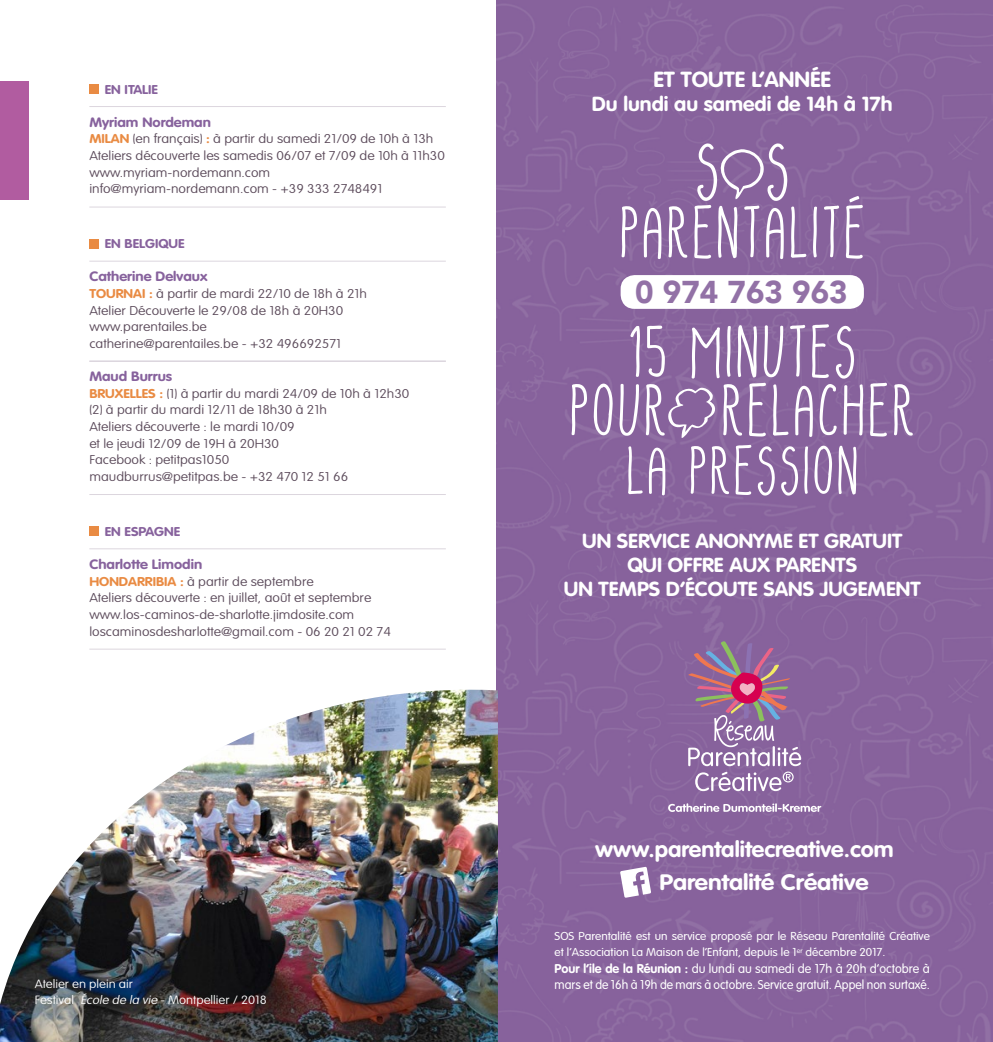
<style>
.page{position:relative;width:993px;height:1042px;background:#fff}
.page>*{position:absolute;margin:0;border:0;box-sizing:border-box;transform-origin:0 0}
.t1{font:81.9px "Potatoes And Peas";color:#fff}
.t2{font:75.25px/58.4px "Potatoes And Peas";color:#fff;text-align:center}
.t3{font:70.17px "Potatoes And Peas";color:#fff}
.t4{font:900 31.5px "Avenir";color:#9271a6}
.t5{font:700 22.05px/33.2px "VAG Rounded";color:#fff;scale:1.06 1}
.t6{font:700 21.53px "VAG Rounded";color:#fff;scale:1.06 1}
.t7{font:700 20.12px/24px "VAG Rounded";color:#fff;text-align:center;scale:1.06 1}
.t8{font:700 13.47px "VAG Rounded";color:#87629d;scale:1.1 1}
.t9{font:100 12.6px/16.6px "VAG Rounded";color:#5b4a5a;scale:1.11 1}
.t10{font:300 12.6px "VAG Rounded";color:#fff}
.t11{font:700 12.6px "VAG Rounded";color:#87629d;scale:1.11 1}
.t12{font:100 11.9px "VAG Rounded";color:#fff;scale:1.11 1}
.t13{font:300 11.38px/16.1px "VAG Rounded";color:#fff;scale:1.06 1}
.s1{font-weight:700;color:#e98b43}
.s2{font-weight:700}
.s3{font-style:italic}
</style>
<div class="page">
<hr style="left:89px;top:106px;width:356px;height:1px;background:#dcd6de">
<hr style="left:89px;top:207px;width:356px;height:1px;background:#dcd6de">
<hr style="left:89px;top:261px;width:356px;height:1px;background:#dcd6de">
<hr style="left:89px;top:361px;width:356px;height:1px;background:#dcd6de">
<hr style="left:89px;top:360px;width:356px;height:1px;background:#dcd6de">
<hr style="left:89px;top:494px;width:356px;height:1px;background:#dcd6de">
<hr style="left:89px;top:548px;width:356px;height:1px;background:#dcd6de">
<hr style="left:89px;top:649px;width:356px;height:1px;background:#dcd6de">
<div style="left:89px;top:84px;width:10px;height:10px;background:#e98b43"></div>
<div style="left:89px;top:239px;width:10px;height:10px;background:#e98b43"></div>
<div style="left:89px;top:526px;width:10px;height:10px;background:#e98b43"></div>
<img style="left:496px;top:0;width:496px;height:1042px">
<svg style="left:620px;top:867px;width:31px;height:31px"></svg>
<svg style="left:716px;top:149px;width:53px;height:50px;background:#997aab"></svg>
<div style="left:620px;top:275px;width:243px;height:34px;background:#fff;border-radius:14px"></div>
<svg style="left:660px;top:385px;width:56px;height:53px;background:#9777a9"></svg>
<img style="left:0;top:690px;width:498px;height:352px">
<div style="left:0;top:81px;width:29px;height:118px;background:#b15ca0"></div>
<svg style="left:668px;top:803px;width:153px;height:9px"></svg>
<svg style="left:687px;top:640px;width:114px;height:151px;background:#9c74a0"></svg>
<p class="t11" style="left:103px;top:82px;width:51px">EN ITALIE</p>
<p class="t8" style="left:89px;top:114px;width:112px">MYRIAM NORDEMAN</p>
<p class="t9" style="left:89px;top:131px;width:321px"><span class="s1">MILAN</span> (en français) <span class="s1">:</span> à partir du samedi 21/09 de 10h à 13h Ateliers découverte les samedis 06/07 et 7/09 de 10h à 11h30 www.myriam-nordemann.com info@myriam-nordemann.com - +39 333 2748491</p>
<p class="t11" style="left:103px;top:236px;width:75px">EN BELGIQUE</p>
<p class="t8" style="left:89px;top:269px;width:109px">CATHERINE DELVAUX</p>
<p class="t9" style="left:89px;top:285px;width:251px"><span class="s1">TOURNAI :</span> à partir de mardi 22/10 de 18h à 21h Atelier Découverte le 29/08 de 18h à 20H30 www.parentailes.be<br>catherine@parentailes.be - +32 496692571</p>
<p class="t8" style="left:89px;top:368px;width:77px">MAUD BURRUS</p>
<p class="t9" style="left:89px;top:385px;width:290px"><span class="s1">BRUXELLES :</span> (1) à partir du mardi 24/09 de 10h à 12h30 (2) à partir du mardi 12/11 de 18h30 à 21h<br>Ateliers découverte : le mardi 10/09<br>et le jeudi 12/09 de 19H à 20H30<br>Facebook : petitpas1050<br>maudburrus@petitpas.be - +32 470 12 51 66</p>
<p class="t11" style="left:105px;top:524px;width:69px">EN ESPAGNE</p>
<p class="t8" style="left:89px;top:556px;width:104px">CHARLOTTE LIMODIN</p>
<p class="t9" style="left:89px;top:573px;width:273px"><span class="s1">HONDARRIBIA :</span> à partir de septembre<br>Ateliers découverte : en juillet, août et septembre www.los-caminos-de-sharlotte.jimdosite.com loscaminosdesharlotte@gmail.com - 06 20 21 02 74</p>
<h3 class="t6" style="left:653px;top:67px;width:169px">ET TOUTE L’ANNÉE</h3>
<h3 class="t7" style="left:591px;top:92px;width:285px">DU LUNDI AU SAMEDI DE 14H À 17H</h3>
<h1 class="t1" style="left:693px;top:122px;width:99px">S S</h1>
<h2 class="t2" style="left:618px;top:201px;width:249px">PARENTALITÉ</h2>
<h3 class="t4" style="left:635px;top:265px;width:214px">0 974 763 963</h3>
<h2 class="t2" style="left:568px;top:320px;width:349px">15 MINUTES<br>POUR RELACHER</h2>
<h3 class="t3" style="left:624px;top:428px;width:236px">LA PRESSION</h3>
<h3 class="t7" style="left:563px;top:529px;width:338px">UN SERVICE ANONYME ET GRATUIT<br>QUI OFFRE AUX PARENTS<br>UN TEMPS D’ÉCOUTE SANS JUGEMENT</h3>
<h3 class="t5" style="left:659px;top:832px;width:222px;text-indent:-64px">WWW.PARENTALITECREATIVE.COM<br>PARENTALITÉ CRÉATIVE</h3>
<p class="t13" style="left:554px;top:928px;width:355px">SOS Parentalité est un service proposé par le Réseau Parentalité Créative et l’Association La Maison de l’Enfant, depuis le 1<sup>er</sup> décembre 2017.</p>
<p class="t10" style="left:554px;top:961px;width:376px"><span class="s2">POUR L’ILE DE LA RÉUNION :</span> du lundi au samedi de 17h à 20h d’octobre à</p>
<p class="t12" style="left:35px;top:977px;width:90px">Atelier en plein air</p>
<p class="t10" style="left:554px;top:977px;width:376px">mars et de 16h à 19h de mars à octobre. Service gratuit. Appel non surtaxé.</p>
<p class="t12" style="left:35px;top:993px;width:211px">Festival <span class="s3">école de la vie</span> - Montpellier / 2018</p>
</div>
